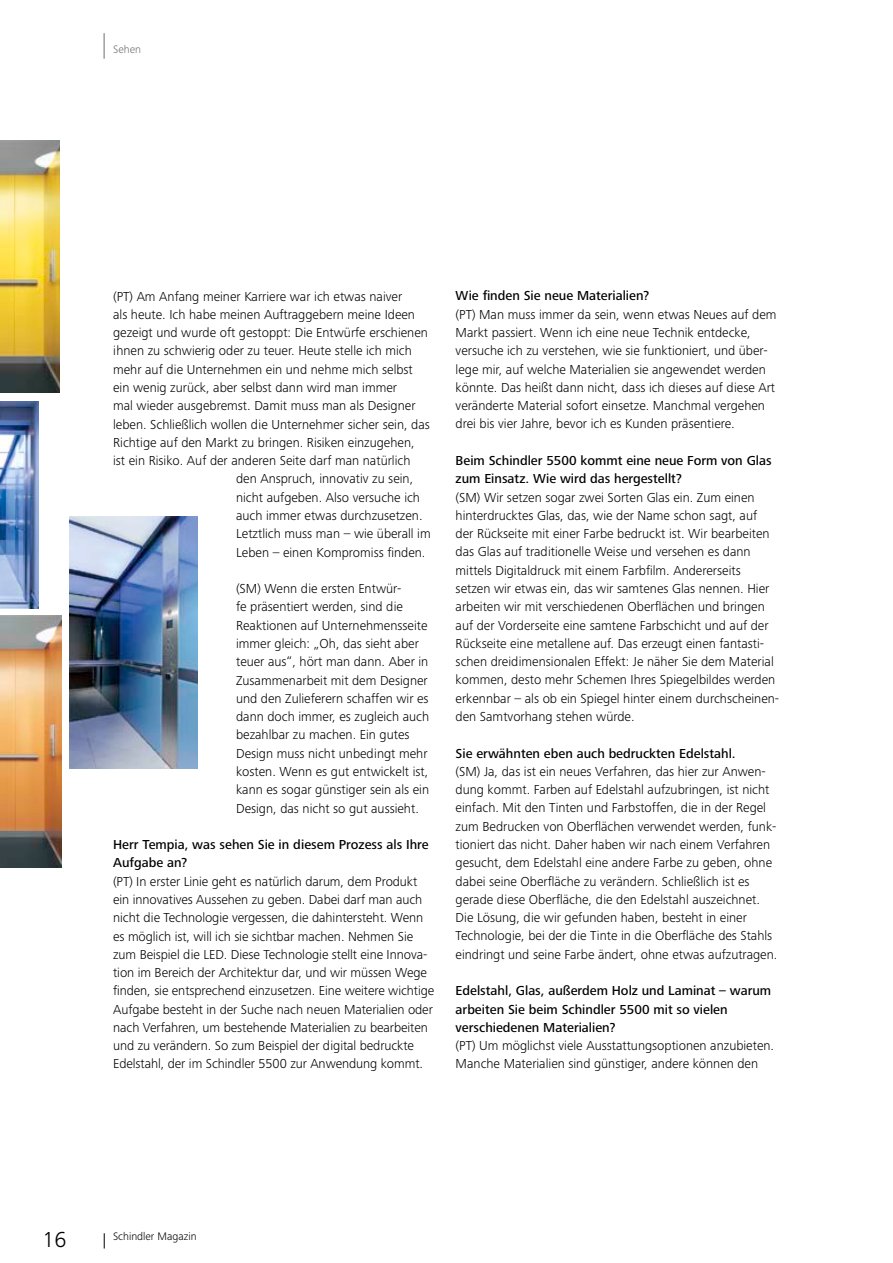
<style>
.page{position:relative;width:893px;height:1263px;background:#fff}
.page>*{position:absolute;margin:0;border:0;box-sizing:border-box;transform-origin:0 0}
.t1{font:300 22.5px "Frutiger Next Pro";color:#000}
.t2{font:300 13.5px/18.3px "Frutiger Next Pro";color:#000}
.t3{font:500 13.5px/18.3px "Frutiger Next Pro";color:#000}
.t4{font:300 11.25px "Frutiger Next Pro";color:#000}
.t5{font:300 11.25px "Frutiger Next Pro";color:#6e6e6e}
</style>
<div class="page">
<img style="left:0;top:616px;width:61px;height:251px">
<img style="left:70px;top:517px;width:128px;height:252px">
<img style="left:0;top:401px;width:38px;height:207px">
<img style="left:0;top:140px;width:60px;height:252px">
<svg style="left:104px;top:1233px;width:1px;height:15px"></svg>
<svg style="left:104px;top:33px;width:1px;height:26px"></svg>
<p class="t5" style="left:113px;top:43px;width:29px">Sehen</p>
<p class="t2" style="left:113px;top:287px;width:291px">(PT) Am Anfang meiner Karriere war ich etwas naiver</p>
<p class="t2" style="left:113px;top:305px;width:303px">als heute. Ich habe meinen Auftraggebern meine Ideen</p>
<p class="t2" style="left:113px;top:324px;width:316px">gezeigt und wurde oft gestoppt: Die Entwürfe erschienen</p>
<p class="t2" style="left:113px;top:342px;width:300px">ihnen zu schwierig oder zu teuer. Heute stelle ich mich</p>
<p class="t2" style="left:113px;top:360px;width:301px">mehr auf die Unternehmen ein und nehme mich selbst</p>
<p class="t2" style="left:113px;top:378px;width:285px">ein wenig zurück, aber selbst dann wird man immer</p>
<p class="t2" style="left:113px;top:397px;width:304px">mal wieder ausgebremst. Damit muss man als Designer</p>
<p class="t2" style="left:113px;top:415px;width:318px">leben. Schließlich wollen die Unternehmer sicher sein, das</p>
<p class="t2" style="left:113px;top:433px;width:303px">Richtige auf den Markt zu bringen. Risiken einzugehen,</p>
<p class="t2" style="left:113px;top:451px;width:299px">ist ein Risiko. Auf der anderen Seite darf man natürlich</p>
<p class="t2" style="left:236px;top:470px;width:179px">den Anspruch, innovativ zu sein,</p>
<p class="t2" style="left:236px;top:488px;width:185px">nicht aufgeben. Also versuche ich</p>
<p class="t2" style="left:236px;top:506px;width:188px">auch immer etwas durchzusetzen.</p>
<p class="t2" style="left:236px;top:525px;width:196px">Letztlich muss man – wie überall im</p>
<p class="t2" style="left:236px;top:543px;width:191px">Leben – einen Kompromiss finden.</p>
<p class="t2" style="left:236px;top:579px;width:195px">(SM) Wenn die ersten Entwür-<br>fe präsentiert werden, sind die Reaktionen auf Unternehmensseite immer gleich: „Oh, das sieht aber teuer aus“, hört man dann. Aber in Zusammenarbeit mit dem Designer und den Zulieferern schaffen wir es dann doch immer, es zugleich auch bezahlbar zu machen. Ein gutes Design muss nicht unbedingt mehr kosten. Wenn es gut entwickelt ist, kann es sogar günstiger sein als ein Design, das nicht so gut aussieht.</p>
<p class="t3" style="left:113px;top:835px;width:317px">Herr Tempia, was sehen Sie in diesem Prozess als Ihre<br>Aufgabe an?</p>
<p class="t2" style="left:113px;top:872px;width:323px">(PT) In erster Linie geht es natürlich darum, dem Produkt ein innovatives Aussehen zu geben. Dabei darf man auch nicht die Technologie vergessen, die dahintersteht. Wenn es möglich ist, will ich sie sichtbar machen. Nehmen Sie zum Beispiel die LED. Diese Technologie stellt eine Innova&shy;tion im Bereich der Architektur dar, und wir müssen Wege finden, sie entsprechend einzusetzen. Eine weitere wichtige Aufgabe besteht in der Suche nach neuen Materialien oder nach Verfahren, um bestehende Materialien zu bearbeiten und zu verändern. So zum Beispiel der digital bedruckte Edelstahl, der im Schindler 5500 zur Anwendung kommt.</p>
<p class="t3" style="left:456px;top:287px;width:195px">Wie finden Sie neue Materialien?</p>
<p class="t2" style="left:456px;top:305px;width:322px">(PT) Man muss immer da sein, wenn etwas Neues auf dem Markt passiert. Wenn ich eine neue Technik entdecke, versuche ich zu verstehen, wie sie funktioniert, und über&shy;lege mir, auf welche Materialien sie angewendet werden könnte. Das heißt dann nicht, dass ich dieses auf diese Art veränderte Material sofort einsetze. Manchmal vergehen drei bis vier Jahre, bevor ich es Kunden präsentiere.</p>
<p class="t3" style="left:456px;top:451px;width:317px">Beim Schindler 5500 kommt eine neue Form von Glas zum Einsatz. Wie wird das hergestellt?</p>
<p class="t2" style="left:456px;top:488px;width:325px">(SM) Wir setzen sogar zwei Sorten Glas ein. Zum einen hinterdrucktes Glas, das, wie der Name schon sagt, auf<br>der Rückseite mit einer Farbe bedruckt ist. Wir bearbeiten das Glas auf traditionelle Weise und versehen es dann mittels Digitaldruck mit einem Farbfilm. Andererseits<br>setzen wir etwas ein, das wir samtenes Glas nennen. Hier arbeiten wir mit verschiedenen Oberflächen und bringen auf der Vorderseite eine samtene Farbschicht und auf der Rückseite eine metallene auf. Das erzeugt einen fantasti&shy;schen dreidimensionalen Effekt: Je näher Sie dem Material kommen, desto mehr Schemen Ihres Spiegelbildes werden erkennbar – als ob ein Spiegel hinter einem durchscheinen&shy;den Samtvorhang stehen würde.</p>
<p class="t3" style="left:456px;top:744px;width:282px">Sie erwähnten eben auch bedruckten Edelstahl.</p>
<p class="t2" style="left:456px;top:762px;width:323px">(SM) Ja, das ist ein neues Verfahren, das hier zur Anwen&shy;dung kommt. Farben auf Edelstahl aufzubringen, ist nicht einfach. Mit den Tinten und Farbstoffen, die in der Regel zum Bedrucken von Oberflächen verwendet werden, funk&shy;tioniert das nicht. Daher haben wir nach einem Verfahren gesucht, dem Edelstahl eine andere Farbe zu geben, ohne dabei seine Oberfläche zu verändern. Schließlich ist es gerade diese Oberfläche, die den Edelstahl auszeichnet.<br>Die Lösung, die wir gefunden haben, besteht in einer Technologie, bei der die Tinte in die Oberfläche des Stahls eindringt und seine Farbe ändert, ohne etwas aufzutragen.</p>
<p class="t3" style="left:456px;top:981px;width:317px">Edelstahl, Glas, außerdem Holz und Laminat – warum arbeiten Sie beim Schindler 5500 mit so vielen verschiedenen Materialien?</p>
<p class="t2" style="left:456px;top:1036px;width:320px">(PT) Um möglichst viele Ausstattungsoptionen anzubieten.<br>Manche Materialien sind günstiger, andere können den</p>
<h1 class="t1" style="left:43px;top:1227px;width:25px">16</h1>
<p class="t4" style="left:113px;top:1230px;width:85px">Schindler Magazin</p>
</div>
